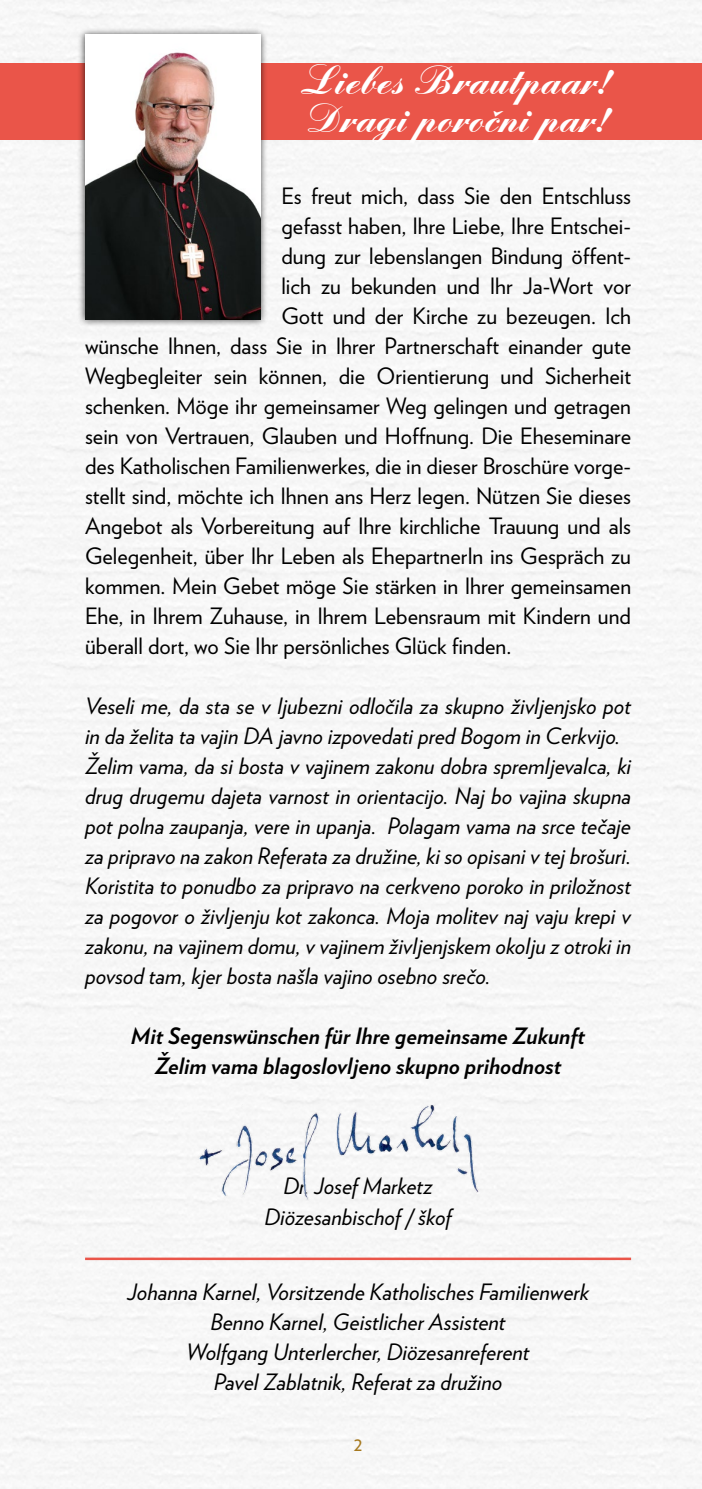
<style>
.page{position:relative;width:702px;height:1489px;background:#fff}
.page>*{position:absolute;margin:0;border:0;box-sizing:border-box;transform-origin:0 0}
.t1{font:italic 700 41.75px/37.5px "Englische Sch T";color:#fff}
.t2{font:italic 22.5px/30px "Verlag";color:#000;text-align:center}
.t3{font:22.5px "Verlag";color:#000}
.t4{font:italic 700 22.5px/30px "Verlag";color:#000;text-align:center}
.t5{font:20px "Verlag";color:#a6791f}
</style>
<div class="page">
<img style="left:0;top:0;width:701px;height:1488px">
<div style="left:631px;top:64px;width:70px;height:76px;background:#ea5549"></div>
<div style="left:0;top:64px;width:666px;height:76px;background:#ea5549"></div>
<img style="left:198px;top:1104px;width:283px;height:97px">
<div style="left:77px;top:27px;width:191px;height:300px;background:#000;opacity:.75"></div>
<img style="left:85px;top:35px;width:175px;height:284px">
<hr style="left:85px;top:1257px;width:546px;height:2px;background:#ea5549">
<h1 class="t1" style="left:303px;top:63px;width:309px">LiebesBrautpaar!<br>Dragi poročni par!</h1>
<p class="t3" style="left:281px;top:179px;width:351px">Es freut mich, dass Sie den Entschluss</p>
<p class="t3" style="left:281px;top:209px;width:351px">gefasst haben, Ihre Liebe, Ihre Entschei-</p>
<p class="t3" style="left:281px;top:239px;width:351px">dung zur lebenslangen Bindung öffent-</p>
<p class="t3" style="left:281px;top:269px;width:351px">lich zu bekunden und Ihr Ja-Wort vor</p>
<p class="t3" style="left:281px;top:299px;width:351px">Gott und der Kirche zu bezeugen. Ich</p>
<p class="t3" style="left:85px;top:329px;width:547px">wünsche Ihnen, dass Sie in Ihrer Partnerschaft einander gute</p>
<p class="t3" style="left:85px;top:359px;width:547px">Wegbegleiter sein können, die Orientierung und Sicherheit</p>
<p class="t3" style="left:85px;top:389px;width:547px">schenken. Möge ihr gemeinsamer Weg gelingen und getragen</p>
<p class="t3" style="left:85px;top:419px;width:547px">sein von Vertrauen, Glauben und Hoffnung. Die Eheseminare</p>
<p class="t3" style="left:85px;top:449px;width:547px">des Katholischen Familienwerkes, die in dieser Broschüre vorge-</p>
<p class="t3" style="left:85px;top:479px;width:547px">stellt sind, möchte ich Ihnen ans Herz legen. Nützen Sie dieses</p>
<p class="t3" style="left:85px;top:509px;width:547px">Angebot als Vorbereitung auf Ihre kirchliche Trauung und als</p>
<p class="t3" style="left:85px;top:539px;width:547px">Gelegenheit, über Ihr Leben als EhepartnerIn ins Gespräch zu</p>
<p class="t3" style="left:85px;top:569px;width:547px">kommen. Mein Gebet möge Sie stärken in Ihrer gemeinsamen</p>
<p class="t3" style="left:85px;top:599px;width:547px">Ehe, in Ihrem Zuhause, in Ihrem Lebensraum mit Kindern und</p>
<p class="t3" style="left:85px;top:629px;width:428px">überall dort, wo Sie Ihr persönliches Glück finden.</p>
<p class="t2" style="left:85px;top:689px;width:547px;text-align:left">Veseli me, da sta se v ljubezni odločila za skupno življenjsko pot in da želita ta vajin DA javno izpovedati pred Bogom in Cerkvijo.<br>Želim vama, da si bosta v vajinem zakonu dobra spremljevalca, ki drug drugemu dajeta varnost in orientacijo. Naj bo vajina skupna pot polna zaupanja, vere in upanja. Polagam vama na srce tečaje za pripravo na zakon Referata za družine, ki so opisani v tej brošuri.<br>Koristita to ponudbo za pripravo na cerkveno poroko in priložnost za pogovor o življenju kot zakonca. Moja molitev naj vaju krepi v zakonu, na vajinem domu, v vajinem življenjskem okolju z otroki in povsod tam, kjer bosta našla vajino osebno srečo.</p>
<p class="t4" style="left:131px;top:1019px;width:455px">Mit Segenswünschen für Ihre gemeinsame Zukunft<br>Želim vama blagoslovljeno skupno prihodnost</p>
<p class="t2" style="left:264px;top:1169px;width:188px">Dr. Josef Marketz<br>Diözesanbischof / škof</p>
<p class="t2" style="left:127px;top:1275px;width:463px">Johanna Karnel, Vorsitzende Katholisches Familienwerk Benno Karnel, Geistlicher Assistent<br>Wolfgang Unterlercher, Diözesanreferent<br>Pavel Zablatnik, Referat za družino</p>
<p class="t5" style="left:354px;top:1428px;width:10px">2</p>
</div>
